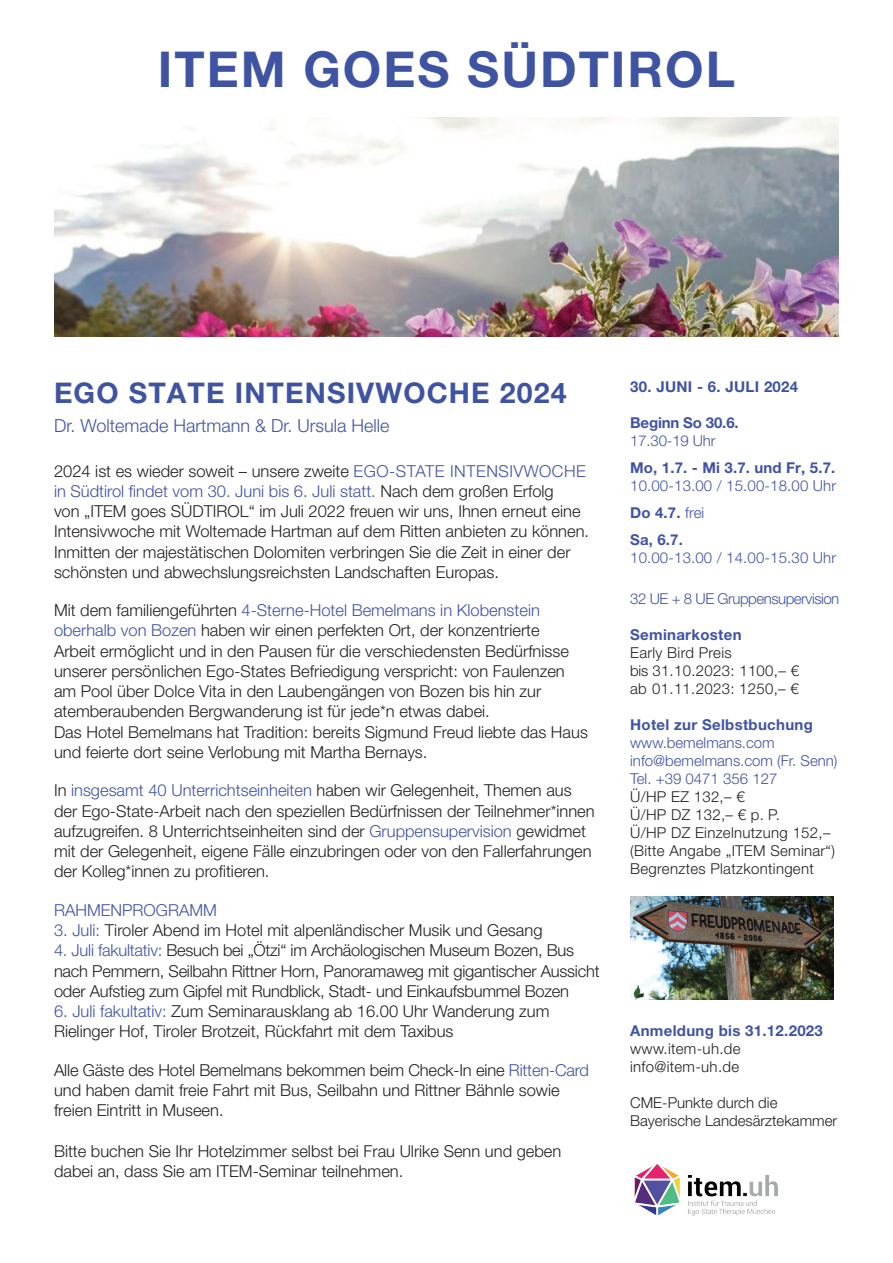
<style>
.page{position:relative;width:893px;height:1263px;background:#fff}
.page>*{position:absolute;margin:0;border:0;box-sizing:border-box;transform-origin:0 0}
.t1{font:700 49.5px "Helvetica Neue LT Pro";letter-spacing:.04em;color:#3f53a3}
.t2{font:700 28.5px "Helvetica Neue LT Pro";letter-spacing:.04em;color:#3f53a3}
.t3{font:300 18px "Helvetica Neue LT Pro";color:#3f53a3}
.t4{font:300 16.5px/20.2px "Helvetica Neue LT Pro";color:#231f20}
.t5{font:300 16.5px "Helvetica Neue LT Pro";color:#3f53a3}
.t6{font:300 15px/18px "Helvetica Neue LT Pro";letter-spacing:.02em;color:#231f20}
.t7{font:300 15px/27px "Helvetica Neue LT Pro";color:#3f53a3}
.t8{font:700 15px "Helvetica Neue LT Pro";letter-spacing:.02em;color:#3f53a3}
.t9{font:300 15px/18px "Helvetica Neue LT Pro";color:#231f20}
.t10{font:300 15px "Helvetica Neue LT Pro";letter-spacing:-.03em;color:#3f53a3}
.t11{font:700 15px "Helvetica Neue LT Pro";letter-spacing:-.01em;color:#3f53a3}
.s1{color:#3f53a3}
.s2{font-weight:700}
</style>
<div class="page">
<img style="left:634px;top:1164px;width:144px;height:52px">
<img style="left:631px;top:896px;width:202px;height:104px">
<img style="left:54px;top:117px;width:785px;height:219px">
<h1 class="t1" style="left:158px;top:39px;width:574px">ITEM GOES SÜDTIROL</h1>
<h2 class="t2" style="left:54px;top:375px;width:514px">EGO STATE INTENSIVWOCHE 2024</h2>
<p class="t3" style="left:54px;top:415px;width:337px">Dr. Woltemade Hartmann &amp; Dr. Ursula Helle</p>
<p class="t4" style="left:54px;top:460px;width:537px">2024 ist es wieder soweit – unsere zweite <span class="s1">EGO-STATE INTENSIVWOCHE in Südtirol findet vom 30. Juni bis 6. Juli statt.</span> Nach dem großen Erfolg<br>von „ITEM goes SÜDTIROL“ im Juli 2022 freuen wir uns, Ihnen erneut eine Intensivwoche mit Woltemade Hartman auf dem Ritten anbieten zu können.<br>Inmitten der majestätischen Dolomiten verbringen Sie die Zeit in einer der schönsten und abwechslungsreichsten Landschaften Europas.</p>
<p class="t4" style="left:54px;top:600px;width:535px">Mit dem familiengeführten <span class="s1">4-Sterne-Hotel Bemelmans in Klobenstein oberhalb von Bozen</span> haben wir einen perfekten Ort, der konzentrierte<br>Arbeit ermöglicht und in den Pausen für die verschiedensten Bedürfnisse unserer persönlichen Ego-States Befriedigung verspricht: von Faulenzen am Pool über Dolce Vita in den Laubengängen von Bozen bis hin zur atemberaubenden Bergwanderung ist für jede*n etwas dabei.<br>Das Hotel Bemelmans hat Tradition: bereits Sigmund Freud liebte das Haus und feierte dort seine Verlobung mit Martha Bernays.</p>
<p class="t4" style="left:54px;top:780px;width:542px">In <span class="s1">insgesamt 40 Unterrichtseinheiten</span> haben wir Gelegenheit, Themen aus der Ego-State-Arbeit nach den speziellen Bedürfnissen der Teilnehmer*innen aufzugreifen. 8 Unterrichtseinheiten sind der <span class="s1">Gruppensupervision</span> gewidmet mit der Gelegenheit, eigene Fälle einzubringen oder von den Fallerfahrungen der Kolleg*innen zu profitieren.</p>
<p class="t5" style="left:54px;top:900px;width:24px">Rahmenprogramm</p>
<p class="t4" style="left:54px;top:920px;width:490px"><span class="s1">3. Juli:</span> Tiroler Abend im Hotel mit alpenländischer Musik und Gesang</p>
<p class="t4" style="left:54px;top:940px;width:547px"><span class="s1">4. Juli fakultativ:</span> Besuch bei „Ötzi“ im Archäologischen Museum Bozen, Bus nach Pemmern, Seilbahn Rittner Horn, Panoramaweg mit gigantischer Aussicht oder Aufstieg zum Gipfel mit Rundblick, Stadt- und Einkaufsbummel Bozen</p>
<p class="t4" style="left:54px;top:1001px;width:497px"><span class="s1">6. Juli fakultativ:</span> Zum Seminarausklang ab 16.00 Uhr Wanderung zum<br>Rielinger Hof, Tiroler Brotzeit, Rückfahrt mit dem Taxibus</p>
<p class="t4" style="left:54px;top:1059px;width:537px">Alle Gäste des Hotel Bemelmans bekommen beim Check-In eine <span class="s1">Ritten-Card </span>und haben damit freie Fahrt mit Bus, Seilbahn und Rittner Bähnle sowie freien Eintritt in Museen.</p>
<p class="t4" style="left:54px;top:1140px;width:509px">Bitte buchen Sie Ihr Hotelzimmer selbst bei Frau Ulrike Senn und geben dabei an, dass Sie am ITEM-Seminar teilnehmen.</p>
<p class="t8" style="left:630px;top:377px;width:170px">30. Juni - 6. Juli 2024</p>
<p class="t11" style="left:630px;top:413px;width:110px">Beginn So 30.6.</p>
<p class="t7" style="left:630px;top:427px;width:87px">17.30-19 Uhr</p>
<p class="t8" style="left:630px;top:458px;width:207px">Mo, 1.7. - Mi 3.7. und Fr, 5.7.</p>
<p class="t7" style="left:630px;top:472px;width:207px">10.00-13.00 / 15.00-18.00 Uhr<br><span class="s2">Do 4.7.</span> frei<br><span class="s2">Sa, 6.7.</span></p>
<p class="t7" style="left:630px;top:544px;width:207px">10.00-13.00 / 14.00-15.30 Uhr</p>
<p class="t10" style="left:630px;top:589px;width:211px">32 UE + 8 UE Gruppensupervision</p>
<p class="t8" style="left:630px;top:625px;width:113px">Seminarkosten</p>
<p class="t6" style="left:630px;top:643px;width:170px">Early Bird Preis<br>bis 31.10.2023: 1100,– € ab 01.11.2023: 1250,– €</p>
<p class="t8" style="left:630px;top:715px;width:184px">Hotel zur Selbstbuchung</p>
<p class="t7" style="left:630px;top:733px;width:209px;line-height:18px">www.bemelmans.com info@bemelmans.com (Fr. Senn)<br>Tel. +39 0471 356 127</p>
<p class="t6" style="left:630px;top:787px;width:206px">Ü/HP EZ 132,– €<br>Ü/HP DZ 132,– € p. P.<br>Ü/HP DZ Einzelnutzung 152,– (Bitte Angabe „ITEM Seminar“)<br>Begrenztes Platzkontingent</p>
<p class="t8" style="left:630px;top:1021px;width:194px">Anmeldung bis 31.12.2023</p>
<p class="t6" style="left:630px;top:1039px;width:112px">www.item-uh.de info@item-uh.de</p>
<p class="t9" style="left:630px;top:1093px;width:209px">CME-Punkte durch die<br>Bayerische Landesärztekammer</p>
</div>
